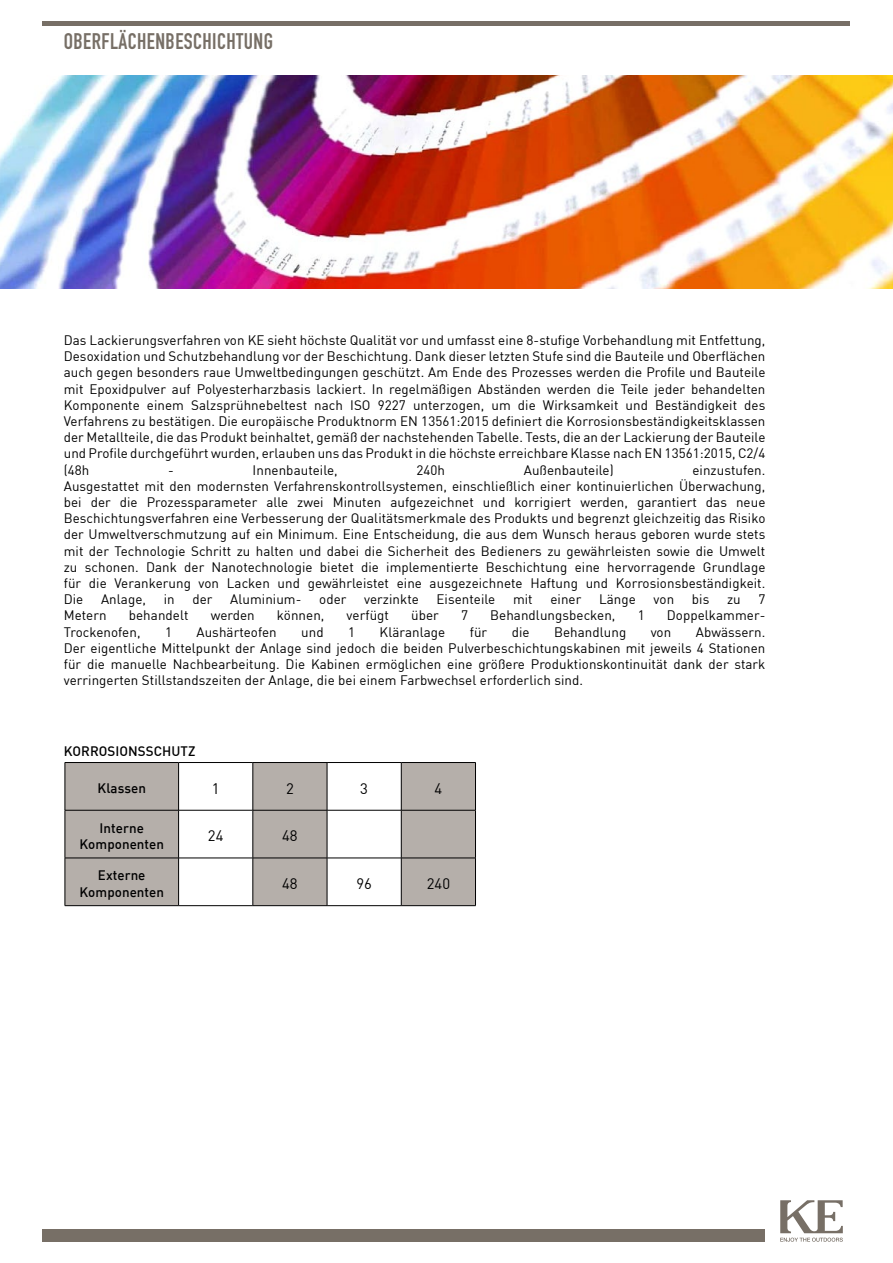
<style>
.page{position:relative;width:893px;height:1263px;background:#fff}
.page>*{position:absolute;margin:0;border:0;box-sizing:border-box;transform-origin:0 0}
.t1{font:22.2px "DIN Engschrift Std";letter-spacing:.02em;color:#776f66}
.t2{font:15px "DIN";letter-spacing:.005em;color:#000}
.t3{font:13.5px/16.2px "DIN";letter-spacing:.005em;color:#000;text-align:justify}
.t4{font:500 13.5px/16.2px "DIN";letter-spacing:.005em;color:#000;text-align:center}
</style>
<div class="page">
<div style="left:43px;top:1229px;width:722px;height:13px;background:#776f66"></div>
<svg style="left:780px;top:1200px;width:63px;height:42px"></svg>
<div style="left:43px;top:21px;width:807px;height:5px;background:#776f66"></div>
<img style="left:0;top:75px;width:893px;height:213px">
<svg style="left:66px;top:763px;width:409px;height:142px;fill:#b5afaa"></svg>
<hr style="left:65px;top:762px;width:114px;height:1px;background:#000">
<hr style="left:65px;top:763px;width:1px;height:47px;background:#000">
<hr style="left:179px;top:762px;width:74px;height:1px;background:#000">
<hr style="left:178px;top:763px;width:1px;height:47px;background:#000">
<hr style="left:253px;top:762px;width:74px;height:1px;background:#000">
<hr style="left:253px;top:763px;width:1px;height:47px;background:#000">
<hr style="left:327px;top:762px;width:74px;height:1px;background:#000">
<hr style="left:327px;top:763px;width:1px;height:47px;background:#000">
<hr style="left:401px;top:762px;width:75px;height:1px;background:#000">
<hr style="left:401px;top:763px;width:1px;height:47px;background:#000">
<hr style="left:475px;top:763px;width:1px;height:47px;background:#000">
<hr style="left:65px;top:810px;width:114px;height:1px;background:#000">
<hr style="left:65px;top:810px;width:1px;height:48px;background:#000">
<hr style="left:179px;top:810px;width:74px;height:1px;background:#000">
<hr style="left:178px;top:810px;width:1px;height:48px;background:#000">
<hr style="left:253px;top:810px;width:74px;height:1px;background:#000">
<hr style="left:253px;top:810px;width:1px;height:48px;background:#000">
<hr style="left:327px;top:810px;width:74px;height:1px;background:#000">
<hr style="left:327px;top:810px;width:1px;height:48px;background:#000">
<hr style="left:401px;top:810px;width:75px;height:1px;background:#000">
<hr style="left:401px;top:810px;width:1px;height:48px;background:#000">
<hr style="left:475px;top:810px;width:1px;height:48px;background:#000">
<hr style="left:65px;top:858px;width:114px;height:1px;background:#000">
<hr style="left:65px;top:858px;width:1px;height:47px;background:#000">
<hr style="left:179px;top:858px;width:74px;height:1px;background:#000">
<hr style="left:178px;top:858px;width:1px;height:47px;background:#000">
<hr style="left:253px;top:858px;width:74px;height:1px;background:#000">
<hr style="left:253px;top:858px;width:1px;height:47px;background:#000">
<hr style="left:327px;top:858px;width:74px;height:1px;background:#000">
<hr style="left:327px;top:858px;width:1px;height:47px;background:#000">
<hr style="left:401px;top:858px;width:75px;height:1px;background:#000">
<hr style="left:401px;top:858px;width:1px;height:47px;background:#000">
<hr style="left:475px;top:858px;width:1px;height:47px;background:#000">
<hr style="left:65px;top:905px;width:114px;height:1px;background:#000">
<hr style="left:179px;top:905px;width:74px;height:1px;background:#000">
<hr style="left:253px;top:905px;width:74px;height:1px;background:#000">
<hr style="left:327px;top:905px;width:74px;height:1px;background:#000">
<hr style="left:401px;top:905px;width:75px;height:1px;background:#000">
<h1 class="t1" style="left:64px;top:28px;width:211px">OBERFLÄCHENBESCHICHTUNG</h1>
<p class="t3" style="left:64px;top:332px;width:703px">Das Lackierungsverfahren von KE sieht höchste Qualität vor und umfasst eine 8-stufige Vorbehandlung mit Entfettung, Desoxidation und Schutzbehandlung vor der Beschichtung. Dank dieser letzten Stufe sind die Bauteile und Oberflächen auch gegen besonders raue Umweltbedingungen geschützt. Am Ende des Prozesses werden die Profile und Bauteile mit Epoxidpulver auf Polyesterharzbasis lackiert. In regelmäßigen Abständen werden die Teile jeder behandelten Komponente einem Salzsprühnebeltest nach ISO 9227 unterzogen, um die Wirksamkeit und Beständigkeit des Verfahrens zu bestätigen. Die europäische Produktnorm EN 13561:2015 definiert die Korrosionsbeständigkeitsklassen der Metallteile, die das Produkt beinhaltet, gemäß der nachstehenden Tabelle. Tests, die an der Lackierung der Bauteile und Profile durchgeführt wurden, erlauben uns das Produkt in die höchste erreichbare Klasse nach EN 13561:2015, C2/4 (48h</p>
<p class="t3" style="left:168px;top:461px;width:7px">-</p>
<p class="t3" style="left:253px;top:461px;width:87px">Innenbauteile,</p>
<p class="t3" style="left:416px;top:461px;width:30px">240h</p>
<p class="t3" style="left:524px;top:461px;width:91px">Außenbauteile)</p>
<p class="t3" style="left:64px;top:461px;width:703px;text-indent:629px">einzustufen.<br>Ausgestattet mit den modernsten Verfahrenskontrollsystemen, einschließlich einer kontinuierlichen Überwachung, bei der die Prozessparameter alle zwei Minuten aufgezeichnet und korrigiert werden, garantiert das neue Beschichtungsverfahren eine Verbesserung der Qualitätsmerkmale des Produkts und begrenzt gleichzeitig das Risiko der Umweltverschmutzung auf ein Minimum. Eine Entscheidung, die aus dem Wunsch heraus geboren wurde stets mit der Technologie Schritt zu halten und dabei die Sicherheit des Bedieners zu gewährleisten sowie die Umwelt zu schonen. Dank der Nanotechnologie bietet die implementierte Beschichtung eine hervorragende Grundlage für die Verankerung von Lacken und gewährleistet eine ausgezeichnete Haftung und Korrosionsbeständigkeit.<br>Die</p>
<p class="t3" style="left:101px;top:591px;width:46px">Anlage,</p>
<p class="t3" style="left:164px;top:591px;width:12px">in</p>
<p class="t3" style="left:192px;top:591px;width:22px">der</p>
<p class="t3" style="left:230px;top:591px;width:73px">Aluminium-</p>
<p class="t3" style="left:319px;top:591px;width:29px">oder</p>
<p class="t3" style="left:364px;top:591px;width:56px">verzinkte</p>
<p class="t3" style="left:437px;top:591px;width:60px">Eisenteile</p>
<p class="t3" style="left:513px;top:591px;width:21px">mit</p>
<p class="t3" style="left:550px;top:591px;width:32px">einer</p>
<p class="t3" style="left:599px;top:591px;width:38px">Länge</p>
<p class="t3" style="left:654px;top:591px;width:22px">von</p>
<p class="t3" style="left:692px;top:591px;width:19px">bis</p>
<p class="t3" style="left:727px;top:591px;width:15px">zu</p>
<p class="t3" style="left:758px;top:591px;width:8px">7</p>
<p class="t3" style="left:64px;top:607px;width:44px">Metern</p>
<p class="t3" style="left:129px;top:607px;width:61px">behandelt</p>
<p class="t3" style="left:211px;top:607px;width:46px">werden</p>
<p class="t3" style="left:277px;top:607px;width:49px">können,</p>
<p class="t3" style="left:347px;top:607px;width:44px">verfügt</p>
<p class="t3" style="left:411px;top:607px;width:29px">über</p>
<p class="t3" style="left:461px;top:607px;width:8px">7</p>
<p class="t3" style="left:490px;top:607px;width:127px">Behandlungsbecken,</p>
<p class="t3" style="left:638px;top:607px;width:8px">1</p>
<p class="t3" style="left:667px;top:607px;width:100px">Doppelkammer-</p>
<p class="t3" style="left:64px;top:623px;width:78px">Trockenofen,</p>
<p class="t3" style="left:165px;top:623px;width:8px">1</p>
<p class="t3" style="left:196px;top:623px;width:82px">Aushärteofen</p>
<p class="t3" style="left:301px;top:623px;width:24px">und</p>
<p class="t3" style="left:348px;top:623px;width:8px">1</p>
<p class="t3" style="left:380px;top:623px;width:67px">Kläranlage</p>
<p class="t3" style="left:470px;top:623px;width:19px">für</p>
<p class="t3" style="left:512px;top:623px;width:19px">die</p>
<p class="t3" style="left:554px;top:623px;width:74px">Behandlung</p>
<p class="t3" style="left:651px;top:623px;width:22px">von</p>
<p class="t3" style="left:64px;top:623px;width:703px;text-indent:632px">Abwässern.<br>Der eigentliche Mittelpunkt der Anlage sind jedoch die beiden Pulverbeschichtungskabinen mit jeweils 4 Stationen für die manuelle Nachbearbeitung. Die Kabinen ermöglichen eine größere Produktionskontinuität dank der stark verringerten Stillstandszeiten der Anlage, die bei einem Farbwechsel erforderlich sind.</p>
<p class="t4" style="left:64px;top:743px;width:133px">KORROSIONSSCHUTZ</p>
<p class="t4" style="left:98px;top:780px;width:50px">Klassen</p>
<p class="t2" style="left:212px;top:779px;width:9px">1</p>
<p class="t2" style="left:286px;top:779px;width:9px">2</p>
<p class="t2" style="left:360px;top:779px;width:9px">3</p>
<p class="t2" style="left:434px;top:779px;width:9px">4</p>
<p class="t4" style="left:79px;top:819px;width:86px">Interne<br>Komponenten</p>
<p class="t2" style="left:208px;top:827px;width:17px">24</p>
<p class="t2" style="left:282px;top:827px;width:17px">48</p>
<p class="t4" style="left:79px;top:867px;width:86px">Externe<br>Komponenten</p>
<p class="t2" style="left:282px;top:874px;width:17px">48</p>
<p class="t2" style="left:356px;top:874px;width:17px">96</p>
<p class="t2" style="left:427px;top:874px;width:25px">240</p>
</div>
